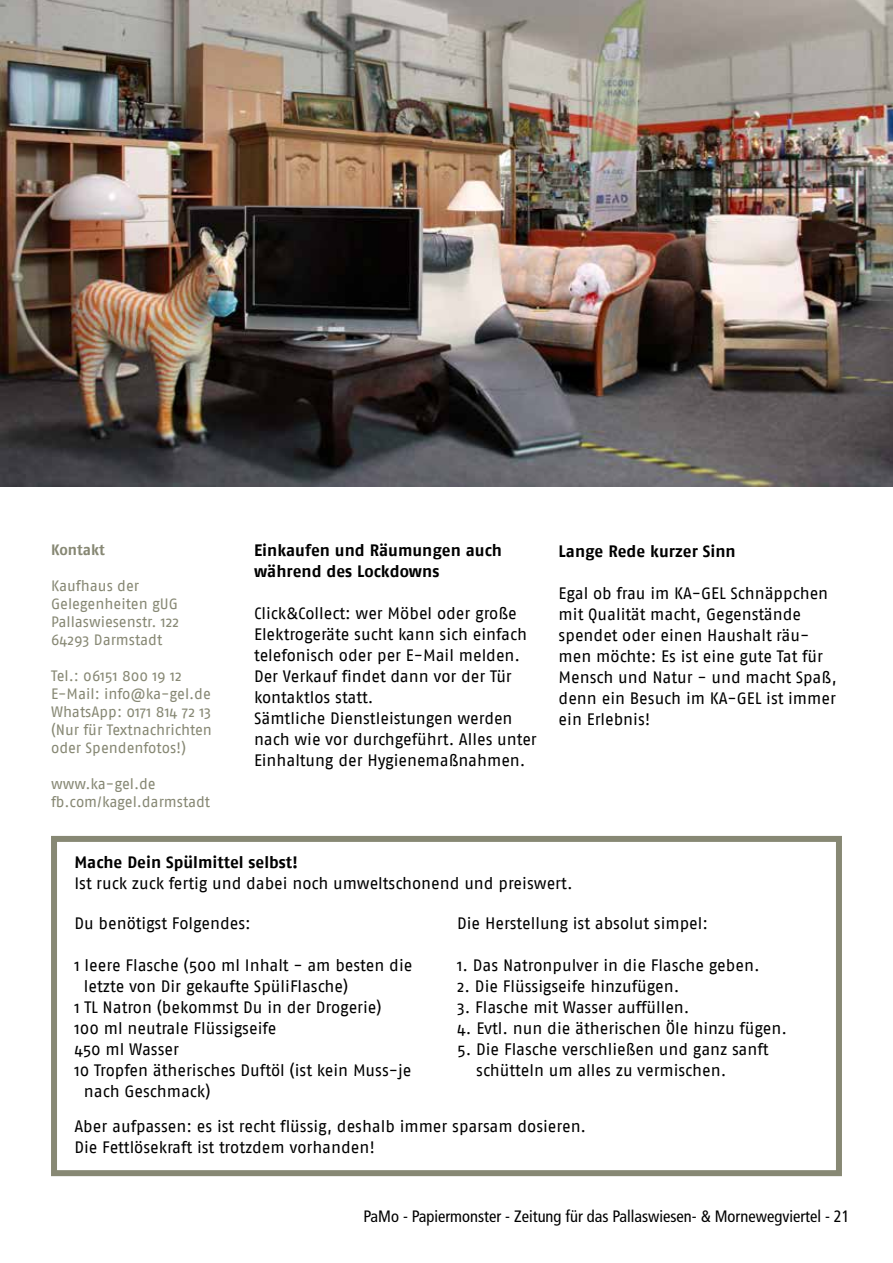
<style>
.page{position:relative;width:893px;height:1263px;background:#fff}
.page>*{position:absolute;margin:0;border:0;box-sizing:border-box;transform-origin:0 0}
.t1{font:16.5px/21px "Fago No";color:#000}
.t2{font:700 16.5px/21px "Fago No";color:#000}
.t3{font:condensed 16.5px "Frutiger LT Std";color:#000}
.t4{font:15px/18px "Fago No";color:#878874}
.t5{font:700 15px "Fago No";color:#878874}
</style>
<div class="page">
<img style="left:0;top:0;width:893px;height:486px">
<div style="left:51px;top:836px;width:791px;height:340px;border:6px solid #878874"></div>
<p class="t5" style="left:51px;top:541px;width:55px">Kontakt</p>
<p class="t4" style="left:51px;top:577px;width:130px">Kaufhaus der<br>Gelegenheiten gUG<br>Pallaswiesenstr. 122<br>64293 Darmstadt</p>
<p class="t4" style="left:51px;top:667px;width:162px">Tel.: 06151 800 19 12<br>E-Mail: info@ka-gel.de<br>WhatsApp: 0171 814 72 13 (Nur für Textnachrichten oder Spendenfotos!)</p>
<p class="t4" style="left:51px;top:775px;width:161px">www.ka-gel.de fb.com/kagel.darmstadt</p>
<p class="t2" style="left:254px;top:540px;width:249px">Einkaufen und Räumungen auch während des Lockdowns</p>
<p class="t1" style="left:254px;top:603px;width:284px">Click&amp;Collect: wer Möbel oder große Elektrogeräte sucht kann sich einfach telefonisch oder per E-Mail melden.<br>Der Verkauf findet dann vor der Tür kontaktlos statt.<br>Sämtliche Dienstleistungen werden nach wie vor durchgeführt. Alles unter Einhaltung der Hygienemaßnahmen.</p>
<p class="t2" style="left:559px;top:540px;width:179px">Lange Rede kurzer Sinn</p>
<p class="t1" style="left:559px;top:583px;width:280px">Egal ob frau im KA-GEL Schnäppchen mit Qualität macht, Gegenstände spendet oder einen Haushalt räu&shy;men möchte: Es ist eine gute Tat für<br>Mensch und Natur - und macht Spaß, denn ein Besuch im KA-GEL ist immer ein Erlebnis!</p>
<p class="t2" style="left:74px;top:852px;width:225px">Mache Dein Spülmittel selbst!</p>
<p class="t1" style="left:74px;top:873px;width:500px">Ist ruck zuck fertig und dabei noch umweltschonend und preiswert.</p>
<p class="t1" style="left:457px;top:912px;width:252px">Die Herstellung ist absolut simpel:</p>
<p class="t1" style="left:457px;top:954px;width:304px">1. Das Natronpulver in die Flasche geben.</p>
<p class="t1" style="left:457px;top:975px;width:224px">2. Die Flüssigseife hinzufügen.</p>
<p class="t1" style="left:457px;top:996px;width:234px">3. Flasche mit Wasser auffüllen.</p>
<p class="t1" style="left:457px;top:1017px;width:331px">4. Evtl. nun die ätherischen Öle hinzu fügen.</p>
<p class="t1" style="left:476px;top:1038px;width:294px;text-indent:-19px">5. Die Flasche verschließen und ganz sanft schütteln um alles zu vermischen.</p>
<p class="t1" style="left:74px;top:912px;width:178px">Du benötigst Folgendes:</p>
<p class="t1" style="left:74px;top:954px;width:339px">1 leere Flasche (500 ml Inhalt - am besten die</p>
<p class="t1" style="left:84px;top:975px;width:266px">letzte von Dir gekaufte SpüliFlasche)</p>
<p class="t1" style="left:74px;top:996px;width:309px">1 TL Natron (bekommst Du in der Drogerie)</p>
<p class="t1" style="left:74px;top:1017px;width:203px">100 ml neutrale Flüssigseife</p>
<p class="t1" style="left:74px;top:1038px;width:106px">450 ml Wasser</p>
<p class="t1" style="left:74px;top:1059px;width:339px">10 Tropfen ätherisches Duftöl (ist kein Muss-je</p>
<p class="t1" style="left:84px;top:1080px;width:128px">nach Geschmack)</p>
<p class="t1" style="left:74px;top:1116px;width:513px">Aber aufpassen: es ist recht flüssig, deshalb immer sparsam dosieren.<br>Die Fettlösekraft ist trotzdem vorhanden!</p>
<p class="t3" style="left:364px;top:1207px;width:488px">PaMo - Papiermonster - Zeitung für das Pallaswiesen- &amp; Mornewegviertel - 21</p>
</div>
